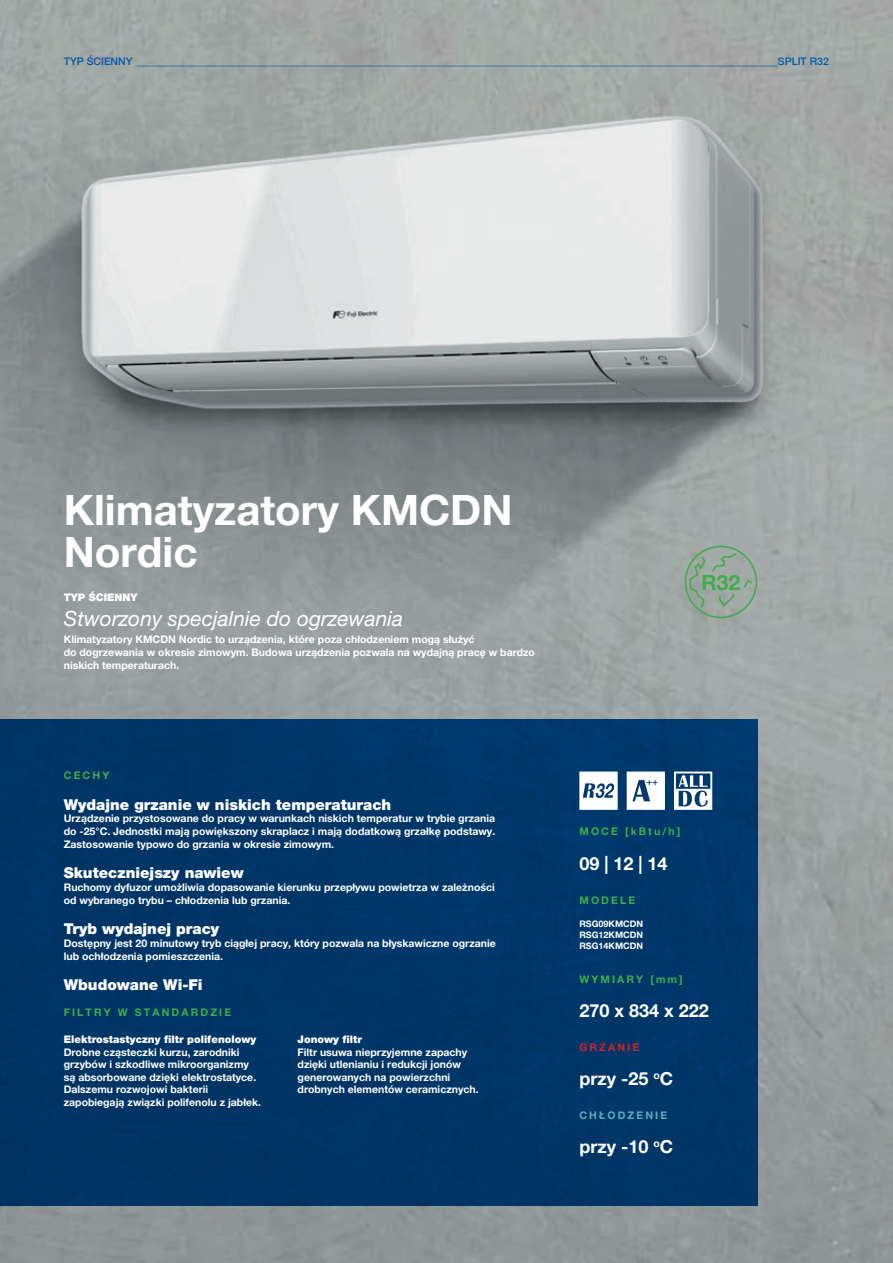
<style>
.page{position:relative;width:893px;height:1263px;background:#fff}
.page>*{position:absolute;margin:0;border:0;box-sizing:border-box;transform-origin:0 0}
.t1{font:700 42px/42px "Helvetica Neue LT Pro";color:#fff}
.t2{font:italic 21px "Helvetica Neue LT Pro";color:#fff}
.t3{font:700 18px "Helvetica Neue LT Pro";color:#fff}
.t4{font:900 15px "Helvetica Neue LT Pro";color:#fff}
.t5{font:700 10.5px/12.6px "Helvetica Neue LT Pro";color:#fff}
.t6{font:500 10.5px "Helvetica Neue LT Pro";color:#015aaa}
.t7{font:900 10.5px "Helvetica Neue LT Pro";color:#fff}
.t8{font:700 10.5px "Helvetica Neue LT Pro";letter-spacing:.2em;color:#40ae49}
.t9{font:700 10.5px "Helvetica Neue LT Pro";letter-spacing:.2em;color:#5fabc0}
.t10{font:700 10.5px "Helvetica Neue LT Pro";letter-spacing:.2em;color:#d1232a}
.t11{font:700 9px/10.8px "Helvetica Neue LT Pro";color:#fff;text-align:justify}
</style>
<div class="page">
<img style="left:0;top:0;width:893px;height:1263px">
<div style="left:0;top:719px;width:757px;height:486px;background:#003667"></div>
<svg style="left:579px;top:771px;width:39px;height:39px;background:#ccd8e2"></svg>
<svg style="left:674px;top:771px;width:38px;height:39px"></svg>
<svg style="left:684px;top:545px;width:74px;height:74px;background:#90a895"></svg>
<svg style="left:627px;top:771px;width:38px;height:39px"></svg>
<p class="t6" style="left:64px;top:55px;width:766px">TYP ŚCIENNY __________________________________________________________________________________________________________________________SPLIT R32</p>
<h1 class="t1" style="left:64px;top:488px;width:450px">Klimatyzatory KMCDN<br>Nordic</h1>
<p class="t7" style="left:64px;top:591px;width:75px">TYP ŚCIENNY</p>
<h2 class="t2" style="left:64px;top:606px;width:341px">Stworzony specjalnie do ogrzewania</h2>
<p class="t5" style="left:64px;top:633px;width:473px">Klimatyzatory KMCDN Nordic to urządzenia, które poza chłodzeniem mogą służyć<br>do dogrzewania w okresie zimowym. Budowa urządzenia pozwala na wydajną pracę w bardzo niskich temperaturach.</p>
<p class="t8" style="left:64px;top:769px;width:47px">CECHY</p>
<h3 class="t4" style="left:64px;top:795px;width:329px">Wydajne grzanie w niskich temperaturach</h3>
<p class="t5" style="left:64px;top:812px;width:433px;text-align:justify">Urządzenie przystosowane do pracy w warunkach niskich temperatur w trybie grzania do -25°C. Jednostki mają powiększony skraplacz i mają dodatkową grzałkę podstawy.<br>Zastosowanie typowo do grzania w okresie zimowym.</p>
<h3 class="t4" style="left:64px;top:864px;width:182px">Skuteczniejszy nawiew</h3>
<p class="t5" style="left:64px;top:881px;width:432px">Ruchomy dyfuzor umożliwia dopasowanie kierunku przepływu powietrza w zależności od wybranego trybu – chłodzenia lub grzania.</p>
<h3 class="t4" style="left:64px;top:920px;width:157px">Tryb wydajnej pracy</h3>
<p class="t5" style="left:64px;top:936px;width:434px">Dostępny jest 20 minutowy tryb ciągłej pracy, który pozwala na błyskawiczne ogrzanie lub ochłodzenia pomieszczenia.</p>
<h3 class="t4" style="left:64px;top:976px;width:140px">Wbudowane Wi-Fi</h3>
<p class="t8" style="left:64px;top:1005px;width:169px">FILTRY W STANDARDZIE</p>
<p class="t7" style="left:64px;top:1033px;width:194px">Elektrostastyczny filtr polifenolowy</p>
<p class="t5" style="left:64px;top:1045px;width:199px">Drobne cząsteczki kurzu, zarodniki grzybów i szkodliwe mikroorganizmy są absorbowane dzięki elektrostatyce.<br>Dalszemu rozwojowi bakterii zapobiegają związki polifenolu z jabłek.</p>
<p class="t7" style="left:298px;top:1033px;width:66px">Jonowy filtr</p>
<p class="t5" style="left:298px;top:1045px;width:182px">Filtr usuwa nieprzyjemne zapachy dzięki utlenianiu i redukcji jonów generowanych na powierzchni drobnych elementów ceramicznych.</p>
<p class="t8" style="left:579px;top:825px;width:102px">MOCE [kBtu/h]</p>
<h3 class="t3" style="left:579px;top:852px;width:90px">09 | 12 | 14</h3>
<p class="t8" style="left:579px;top:893px;width:57px">MODELE</p>
<p class="t11" style="left:579px;top:918px;width:65px">RSG09KMCDN RSG12KMCDN RSG14KMCDN</p>
<p class="t8" style="left:579px;top:972px;width:105px">WYMIARY [mm]</p>
<h3 class="t3" style="left:579px;top:999px;width:131px">270 x 834 x 222</h3>
<p class="t10" style="left:579px;top:1040px;width:61px">GRZANIE</p>
<h3 class="t3" style="left:579px;top:1067px;width:95px">przy -25 <sup>o</sup>C</h3>
<p class="t9" style="left:579px;top:1109px;width:89px">CHŁODZENIE</p>
<h3 class="t3" style="left:579px;top:1135px;width:95px">przy -10 <sup>o</sup>C</h3>
</div>
